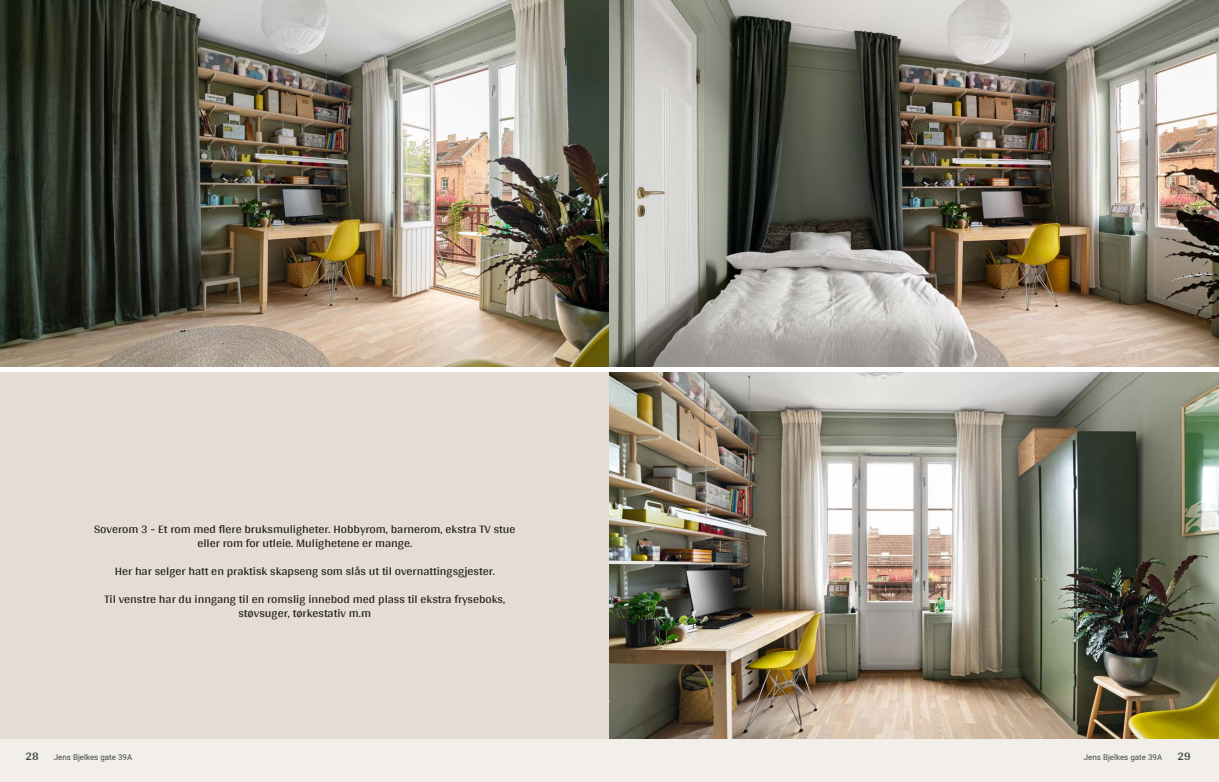
<style>
.page{position:relative;width:1219px;height:782px;background:#fff}
.page>*{position:absolute;margin:0;border:0;box-sizing:border-box;transform-origin:0 0}
.t1{font:12px/14px "Arya";color:#1d1d1b;text-align:center}
.t2{font:700 12px "Arya";color:#414749}
.t3{font:8px "Roboto Vitec";color:#414749}
</style>
<div class="page">
<img style="left:0;top:0;width:609px;height:367px">
<div style="left:0;top:739px;width:612px;height:42px;background:#f2eeea"></div>
<div style="left:0;top:372px;width:612px;height:367px;background:#e5dcd4"></div>
<img style="left:609px;top:0;width:610px;height:367px">
<img style="left:609px;top:372px;width:610px;height:367px">
<div style="left:607px;top:739px;width:612px;height:42px;background:#f2eeea"></div>
<p class="t1" style="left:94px;top:521px;width:423px">Soverom 3 ‑ Et rom med flere bruksmuligheter. Hobbyrom, barnerom, ekstra TV stue eller rom for utleie. Mulighetene er mange.</p>
<p class="t1" style="left:115px;top:563px;width:382px">Her har selger hatt en praktisk skapseng som slås ut til overnattingsgjester.</p>
<p class="t1" style="left:104px;top:591px;width:402px">Til venstre har du inngang til en romslig innebod med plass til ekstra fryseboks, støvsuger, tørkestativ m.m</p>
<p class="t2" style="left:26px;top:749px;width:15px">28</p>
<p class="t3" style="left:54px;top:751px;width:80px">Jens Bjelkes gate 39A</p>
<p class="t3" style="left:1084px;top:751px;width:80px">Jens Bjelkes gate 39A</p>
<p class="t2" style="left:1177px;top:749px;width:15px">29</p>
</div>
